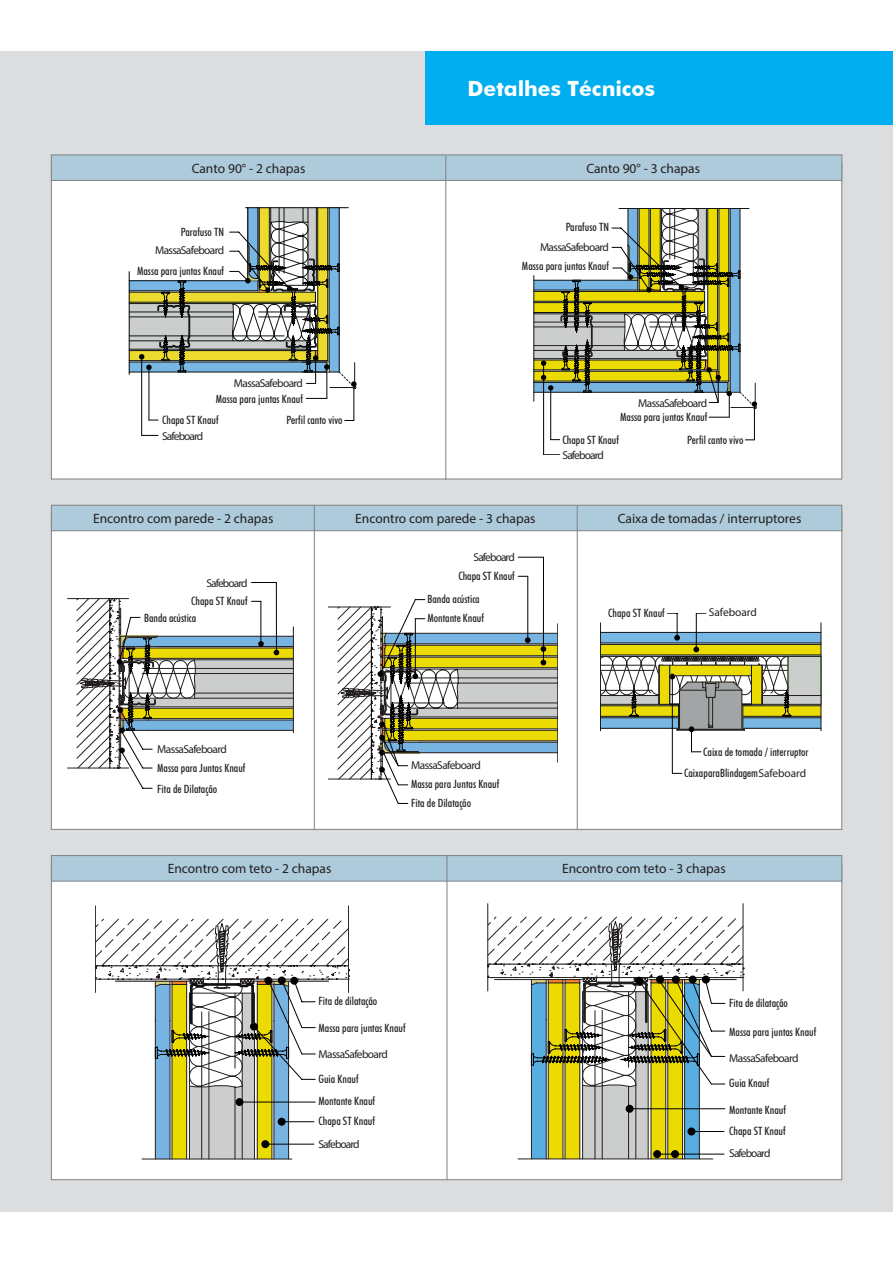
<style>
.page{position:relative;width:893px;height:1263px;background:#fff}
.page>*{position:absolute;margin:0;border:0;box-sizing:border-box;transform-origin:0 0}
.t1{font:700 21px "Futura BT";color:#fff}
.Tabela_título{font:13.5px "Myriad Pro";color:#231f20}
.legendas{font:500 condensed 11.4px "Futura BT";color:#231f20}
.legendas-2{font:11.4px "Myriad Pro";letter-spacing:-.055em;color:#231f20}
.legendas-3{font:11.4px "Myriad Pro";letter-spacing:-.08em;color:#231f20}
.legendas-4{font:11.4px "Myriad Pro";color:#231f20}
.s1{font-family:"Myriad Pro";font-weight:400;font-stretch:normal}
</style>
<div class="page">
<div style="left:0;top:51px;width:893px;height:1161px;background:#dcdddf"></div>
<div style="left:51px;top:163px;width:791px;height:316px;background:#fff;border:1px solid #808285"></div>
<div style="left:51px;top:155px;width:791px;height:26px;background:#adcbdb;border:1px solid #808285"></div>
<svg style="left:129px;top:207px;width:228px;height:229px"></svg>
<hr style="left:445px;top:156px;width:1px;height:324px;background:#808285">
<div style="left:425px;top:51px;width:468px;height:74px;background:#00aeef"></div>
<hr style="left:543px;top:364px;width:1px;height:91px;background:#000001">
<svg style="left:544px;top:454px;width:16px;height:1px"></svg>
<svg style="left:534px;top:208px;width:223px;height:233px"></svg>
<div style="left:51px;top:513px;width:791px;height:317px;background:#fff;border:1px solid #808285"></div>
<div style="left:51px;top:505px;width:791px;height:26px;background:#adcbdb;border:1px solid #808285"></div>
<hr style="left:314px;top:505px;width:1px;height:325px;background:#808285">
<hr style="left:577px;top:505px;width:1px;height:325px;background:#808285">
<svg style="left:251px;top:582px;width:25px;height:1px"></svg>
<hr style="left:276px;top:582px;width:1px;height:69px;background:#000001">
<svg style="left:67px;top:598px;width:227px;height:190px"></svg>
<svg style="left:518px;top:557px;width:25px;height:1px"></svg>
<hr style="left:543px;top:557px;width:1px;height:105px;background:#000001">
<hr style="left:527px;top:576px;width:1px;height:64px;background:#000001">
<svg style="left:328px;top:599px;width:230px;height:205px"></svg>
<hr style="left:672px;top:670px;width:1px;height:103px;background:#000001">
<svg style="left:600px;top:613px;width:222px;height:139px"></svg>
<div style="left:51px;top:863px;width:791px;height:317px;background:#fff;border:1px solid #808285"></div>
<div style="left:51px;top:855px;width:791px;height:26px;background:#adcbdb;border:1px solid #808285"></div>
<hr style="left:447px;top:856px;width:1px;height:324px;background:#808285">
<svg style="left:95px;top:906px;width:254px;height:254px"></svg>
<hr style="left:284px;top:1121px;width:30px;height:1px;background:#000001">
<hr style="left:263px;top:1144px;width:51px;height:1px;background:#000001">
<div style="left:278px;top:1118px;width:8px;height:8px;border:4px solid #000001;border-radius:50%"></div>
<div style="left:261px;top:1140px;width:8px;height:8px;border:4px solid #000001;border-radius:50%"></div>
<svg style="left:487px;top:904px;width:257px;height:255px"></svg>
<hr style="left:518px;top:1158px;width:195px;height:1px;background:#231f20">
<p class="t1" style="left:467px;top:76px;width:189px">Detalhes Técnicos</p>
<p class="Tabela_título" style="left:192px;top:160px;width:115px">Canto 90° - 2 chapas</p>
<p class="Tabela_título" style="left:586px;top:160px;width:115px">Canto 90° - 3 chapas</p>
<p class="legendas" style="left:181px;top:225px;width:45px">Parafuso TN</p>
<p class="legendas" style="left:137px;top:264px;width:89px">Massa para juntas Knauf</p>
<p class="legendas-2" style="left:155px;top:243px;width:70px">Massa Safeboard</p>
<p class="legendas" style="left:566px;top:220px;width:45px">Parafuso TN</p>
<p class="legendas" style="left:522px;top:259px;width:89px">Massa para juntas Knauf</p>
<p class="legendas-2" style="left:540px;top:240px;width:70px">Massa Safeboard</p>
<p class="legendas-2" style="left:234px;top:376px;width:70px">Massa Safeboard</p>
<p class="legendas" style="left:216px;top:392px;width:89px">Massa para juntas Knauf</p>
<p class="legendas-2" style="left:638px;top:396px;width:70px">Massa Safeboard</p>
<p class="legendas" style="left:162px;top:413px;width:58px">Chapa ST Knauf</p>
<p class="legendas" style="left:286px;top:413px;width:58px">Perfil canto vivo</p>
<p class="legendas-3" style="left:162px;top:429px;width:43px">Safeboard</p>
<p class="legendas" style="left:620px;top:410px;width:89px">Massa para juntas Knauf</p>
<p class="legendas" style="left:563px;top:433px;width:58px">Chapa ST Knauf</p>
<p class="legendas" style="left:687px;top:433px;width:58px">Perfil canto vivo</p>
<p class="legendas-3" style="left:563px;top:448px;width:43px">Safeboard</p>
<p class="Tabela_título" style="left:93px;top:510px;width:182px">Encontro com parede - 2 chapas</p>
<p class="Tabela_título" style="left:355px;top:510px;width:182px">Encontro com parede - 3 chapas</p>
<p class="legendas-3" style="left:206px;top:576px;width:43px">Safeboard</p>
<p class="legendas" style="left:191px;top:594px;width:58px">Chapa ST Knauf</p>
<p class="legendas" style="left:144px;top:611px;width:54px">Banda acústica</p>
<p class="legendas-2" style="left:157px;top:742px;width:71px">Massa Safeboard</p>
<p class="legendas" style="left:157px;top:760px;width:90px">Massa para Juntas Knauf</p>
<p class="legendas" style="left:157px;top:782px;width:61px">Fita de Dilatação</p>
<p class="legendas-3" style="left:474px;top:550px;width:43px">Safeboard</p>
<p class="legendas" style="left:458px;top:569px;width:58px">Chapa ST Knauf</p>
<p class="legendas" style="left:427px;top:592px;width:54px">Banda acústica</p>
<p class="legendas" style="left:427px;top:611px;width:58px">Montante Knauf</p>
<p class="legendas-2" style="left:411px;top:758px;width:71px">Massa Safeboard</p>
<p class="legendas" style="left:411px;top:777px;width:90px">Massa para Juntas Knauf</p>
<p class="legendas" style="left:411px;top:796px;width:61px">Fita de Dilatação</p>
<p class="Tabela_título" style="left:618px;top:510px;width:185px">Caixa de tomadas / interruptores</p>
<p class="legendas" style="left:608px;top:606px;width:58px">Chapa ST Knauf</p>
<p class="legendas-4" style="left:709px;top:605px;width:50px">Safeboard</p>
<p class="legendas" style="left:703px;top:745px;width:107px">Caixa de tomada / interruptor</p>
<p class="legendas" style="left:684px;top:766px;width:123px">Caixa para Blindagem <span class="s1">Safeboard</span></p>
<p class="Tabela_título" style="left:168px;top:861px;width:165px">Encontro com teto - 2 chapas</p>
<p class="Tabela_título" style="left:562px;top:861px;width:165px">Encontro com teto - 3 chapas</p>
<p class="legendas" style="left:318px;top:994px;width:60px">Fita de dilatação</p>
<p class="legendas" style="left:318px;top:1020px;width:89px">Massa para juntas Knauf</p>
<p class="legendas" style="left:729px;top:996px;width:60px">Fita de dilatação</p>
<p class="legendas" style="left:729px;top:1025px;width:89px">Massa para juntas Knauf</p>
<p class="legendas-2" style="left:318px;top:1047px;width:71px">Massa Safeboard</p>
<p class="legendas-2" style="left:729px;top:1051px;width:71px">Massa Safeboard</p>
<p class="legendas" style="left:318px;top:1072px;width:42px">Guia Knauf</p>
<p class="legendas" style="left:318px;top:1094px;width:58px">Montante Knauf</p>
<p class="legendas" style="left:318px;top:1114px;width:58px">Chapa ST Knauf</p>
<p class="legendas-3" style="left:318px;top:1137px;width:43px">Safeboard</p>
<p class="legendas" style="left:729px;top:1076px;width:42px">Guia Knauf</p>
<p class="legendas" style="left:729px;top:1103px;width:58px">Montante Knauf</p>
<p class="legendas" style="left:729px;top:1124px;width:58px">Chapa ST Knauf</p>
<p class="legendas-3" style="left:729px;top:1146px;width:43px">Safeboard</p>
</div>
